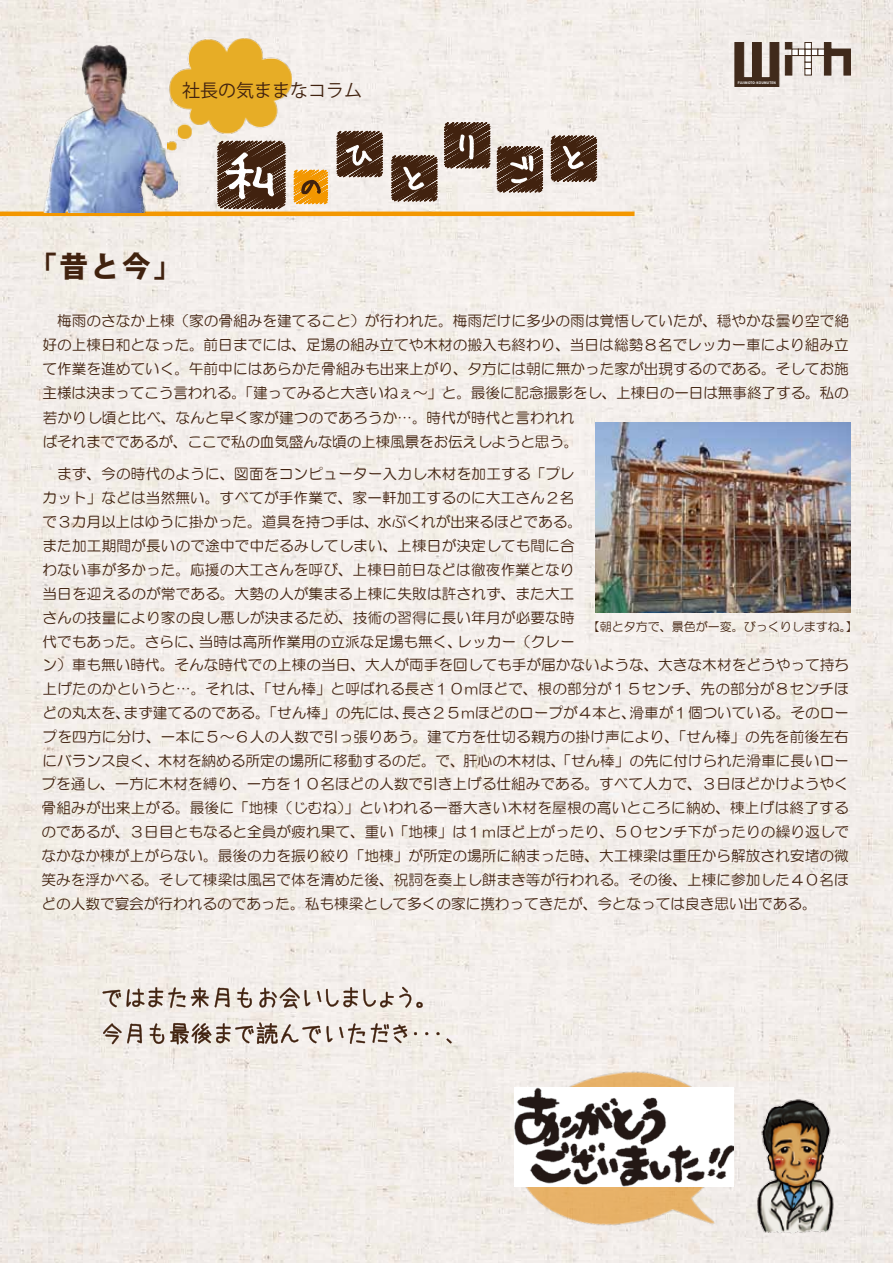
<style>
.page{position:relative;width:893px;height:1263px;background:#fff}
.page>*{position:absolute;margin:0;border:0;box-sizing:border-box;transform-origin:0 0}
.t1{font:800 28.5px "Koz Go Pro";color:#41220f}
.t2{font:18px "Koz Go Pro";color:#41220f}
.t3{font:14.7px/23.9px "HG Maru Gothic MPRO";letter-spacing:.005em;color:#41220f}
.t4{font:12px "HG Maru Gothic MPRO";color:#41220f}
.t5{font:700 3.3px "Koz Go Pro";letter-spacing:.05em;color:#fff}
</style>
<div class="page">
<img style="left:0;top:0;width:893px;height:1263px">
<img style="left:501px;top:1053px;width:241px;height:206px">
<img style="left:168px;top:37px;width:124px;height:47px">
<svg style="left:149px;top:84px;width:516px;height:165px;background:#d5c8b9"></svg>
<hr style="left:0;top:212px;width:634px;height:4px;background:#f39700">
<img style="left:34px;top:43px;width:143px;height:170px">
<svg style="left:734px;top:42px;width:45px;height:45px;background:#716054"></svg>
<div style="left:785px;top:55px;width:7px;height:20px;background:#402a1b"></div>
<div style="left:785px;top:42px;width:7px;height:7px;background:#402a1b"></div>
<svg style="left:824px;top:42px;width:27px;height:33px"></svg>
<div style="left:792px;top:49px;width:7px;height:7px;background:#fff;border:1px solid #402a1b"></div>
<div style="left:805px;top:68px;width:7px;height:7px;background:#fff;border:1px solid #402a1b"></div>
<div style="left:805px;top:62px;width:7px;height:7px;background:#fff;border:1px solid #402a1b"></div>
<div style="left:805px;top:55px;width:7px;height:7px;background:#fff;border:1px solid #402a1b"></div>
<div style="left:805px;top:49px;width:7px;height:7px;background:#fff;border:1px solid #402a1b"></div>
<div style="left:798px;top:49px;width:7px;height:7px;background:#fff;border:1px solid #402a1b"></div>
<div style="left:811px;top:49px;width:7px;height:7px;background:#fff;border:1px solid #402a1b"></div>
<div style="left:805px;top:42px;width:7px;height:7px;background:#fff;border:1px solid #402a1b"></div>
<div style="left:818px;top:49px;width:7px;height:7px;background:#fff;border:1px solid #402a1b"></div>
<svg style="left:103px;top:987px;width:82px;height:21px;background:#c2b6ad"></svg>
<svg style="left:191px;top:987px;width:18px;height:20px"></svg>
<svg style="left:215px;top:988px;width:15px;height:19px"></svg>
<svg style="left:237px;top:987px;width:15px;height:21px"></svg>
<svg style="left:259px;top:987px;width:164px;height:21px;background:#ccc2ba"></svg>
<svg style="left:103px;top:1023px;width:39px;height:21px"></svg>
<svg style="left:150px;top:1023px;width:14px;height:21px"></svg>
<svg style="left:170px;top:1022px;width:151px;height:22px;background:#baada5"></svg>
<svg style="left:327px;top:1023px;width:38px;height:21px"></svg>
<svg style="left:371px;top:1023px;width:36px;height:20px"></svg>
<svg style="left:436px;top:1032px;width:4px;height:3px"></svg>
<svg style="left:446px;top:1038px;width:6px;height:5px"></svg>
<img style="left:514px;top:1088px;width:220px;height:98px">
<img style="left:755px;top:1095px;width:82px;height:140px">
<img style="left:596px;top:422px;width:254px;height:191px">
<p class="t2" style="left:182px;top:79px;width:181px">社長の気ままなコラム</p>
<p class="t5" style="left:738px;top:80px;width:39px">FUJIMOTO-KOUMUTEN</p>
<h1 class="t1" style="left:28px;top:248px;width:155px">「昔と今」</h1>
<p class="t3" style="left:43px;top:308px;width:808px;text-indent:15px">梅雨のさなか上棟（家の骨組みを建てること）が行われた。梅雨だけに多少の雨は覚悟していたが、穏やかな曇り空で絶好の上棟日和となった。前日までには、足場の組み立てや木材の搬入も終わり、当日は総勢８名でレッカー車により組み立て作業を進めていく。午前中にはあらかた骨組みも出来上がり、夕方には朝に無かった家が出現するのである。そしてお施主様は決まってこう言われる。「建ってみると大きいねぇ～」と。最後に記念撮影をし、上棟日の一日は無事終了する。私の若かりし頃と比べ、なんと早く家が建つのであろうか…。時代が時代と言われれ<br>ばそれまでであるが、ここで私の血気盛んな頃の上棟風景をお伝えしようと思う。</p>
<p class="t3" style="left:42px;top:461px;width:809px">　まず、今の時代のように、図面をコンピューター入力し木材を加工する「プレ<br>カット」などは当然無い。すべてが手作業で、家一軒加工するのに大工さん２名<br>で３カ月以上はゆうに掛かった。道具を持つ手は、水ぶくれが出来るほどである。<br>また加工期間が長いので途中で中だるみしてしまい、上棟日が決定しても間に合<br>わない事が多かった。応援の大工さんを呼び、上棟日前日などは徹夜作業となり<br>当日を迎えるのが常である。大勢の人が集まる上棟に失敗は許されず、また大工<br>さんの技量により家の良し悪しが決まるため、技術の習得に長い年月が必要な時<br>代でもあった。さらに、当時は高所作業用の立派な足場も無く、レッカー（クレー<br>ン）車も無い時代。そんな時代での上棟の当日、大人が両手を回しても手が届かないような、大きな木材をどうやって持ち上げたのかというと…。それは、「せん棒」と呼ばれる長さ１０ｍほどで、根の部分が１５センチ、先の部分が８センチほどの丸太を、まず建てるのである。「せん棒」の先には、長さ２５ｍほどのロープが４本と、滑車が１個ついている。そのロープを四方に分け、一本に５～６人の人数で引っ張りあう。建て方を仕切る親方の掛け声により、「せん棒」の先を前後左右にバランス良く、木材を納める所定の場所に移動するのだ。で、肝心の木材は、「せん棒」の先に付けられた滑車に長いロープを通し、一方に木材を縛り、一方を１０名ほどの人数で引き上げる仕組みである。すべて人力で、３日ほどかけようやく骨組みが出来上がる。最後に「地棟（じむね）」といわれる一番大きい木材を屋根の高いところに納め、棟上げは終了するのであるが、３日目ともなると全員が疲れ果て、重い「地棟」は１ｍほど上がったり、５０センチ下がったりの繰り返しでなかなか棟が上がらない。最後の力を振り絞り「地棟」が所定の場所に納まった時、大工棟梁は重圧から解放され安堵の微笑みを浮かべる。そして棟梁は風呂で体を清めた後、祝詞を奏上し餅まき等が行われる。その後、上棟に参加した４０名ほどの人数で宴会が行われるのであった。私も棟梁として多くの家に携わってきたが、今となっては良き思い出である。</p>
<p class="t4" style="left:588px;top:621px;width:271px">【朝と夕方で、景色が一変。びっくりしますね。】</p>
</div>
